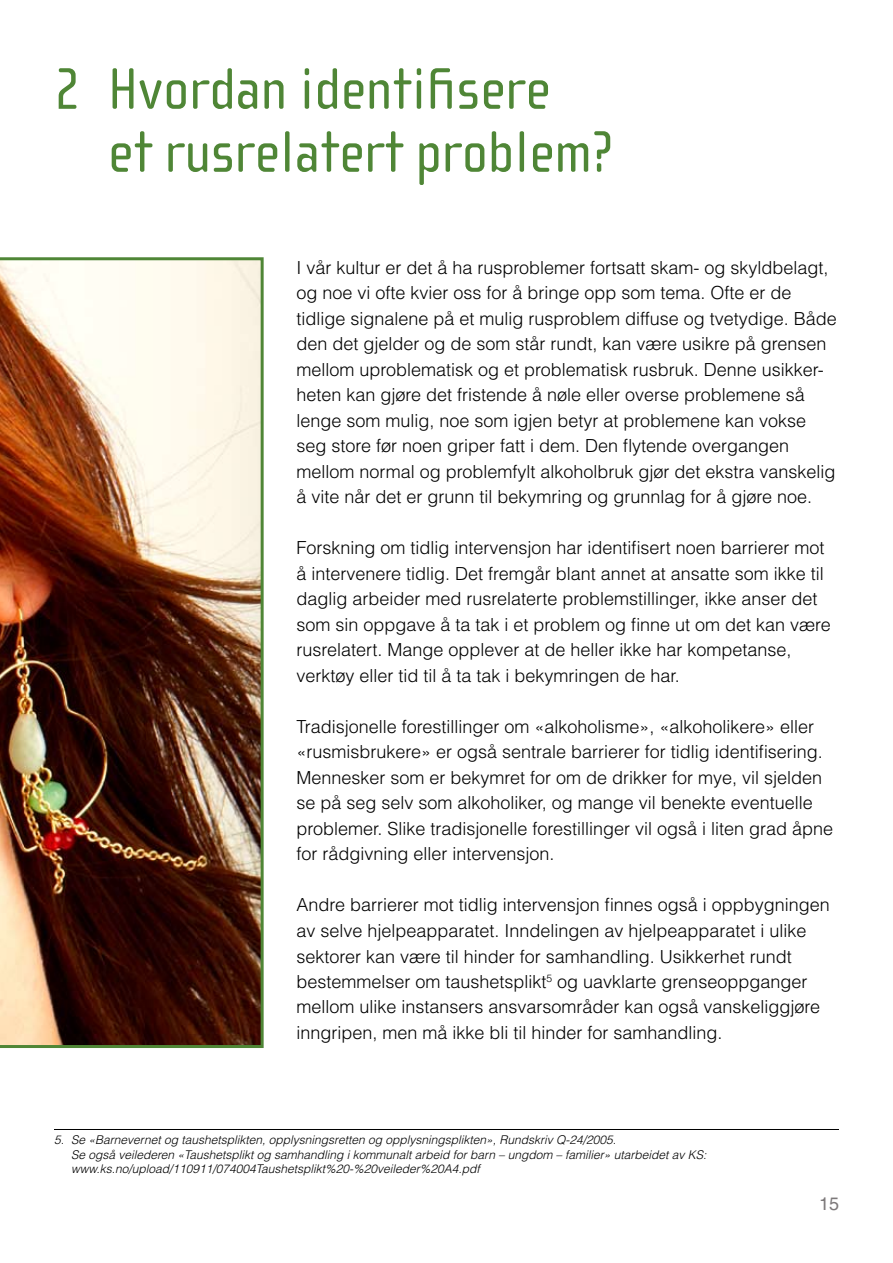
<style>
.page{position:relative;width:893px;height:1263px;background:#fff}
.page>*{position:absolute;margin:0;border:0;box-sizing:border-box;transform-origin:0 0}
.t1{font:60px/63px "Cholla Sans";color:#4f8636}
.t2{font:300 18px/25.5px "Helvetica";color:#000}
.t3{font:18px "Helvetica";color:#7d797a}
.t4{font:italic 300 12px/14.4px "Helvetica";color:#000}
</style>
<div class="page">
<img style="left:0;top:257px;width:264px;height:791px">
<hr style="left:54px;top:1129px;width:785px;height:1px;background:#000">
<h1 class="t1" style="left:108px;top:58px;width:507px;text-indent:-54px">2 Hvordan identifisere<br>et rusrelatert problem?</h1>
<p class="t2" style="left:296px;top:254px;width:542px">I vår kultur er det å ha rusproblemer fortsatt skam- og skyldbelagt, og noe vi ofte kvier oss for å bringe opp som tema. Ofte er de tidlige signalene på et mulig rusproblem diffuse og tvetydige. Både den det gjelder og de som står rundt, kan være usikre på grensen mellom uproblematisk og et problematisk rusbruk. Denne usikker&shy;heten kan gjøre det fristende å nøle eller overse problemene så lenge som mulig, noe som igjen betyr at problemene kan vokse seg store før noen griper fatt i dem. Den flytende overgangen mellom normal og problemfylt alkoholbruk gjør det ekstra vanskelig å vite når det er grunn til bekymring og grunnlag for å gjøre noe.</p>
<p class="t2" style="left:296px;top:535px;width:536px">Forskning om tidlig intervensjon har identifisert noen barrierer mot å intervenere tidlig. Det fremgår blant annet at ansatte som ikke til daglig arbeider med rusrelaterte problemstillinger, ikke anser det som sin oppgave å ta tak i et problem og finne ut om det kan være rusrelatert. Mange opplever at de heller ikke har kompetanse, verktøy eller tid til å ta tak i bekymringen de har.</p>
<p class="t2" style="left:296px;top:714px;width:538px">Tradisjonelle forestillinger om «alkoholisme», «alkoholikere» eller «rusmisbrukere» er også sentrale barrierer for tidlig identifisering.<br>Mennesker som er bekymret for om de drikker for mye, vil sjelden se på seg selv som alkoholiker, og mange vil benekte eventuelle problemer. Slike tradisjonelle forestillinger vil også i liten grad åpne for rådgivning eller intervensjon.</p>
<p class="t2" style="left:296px;top:892px;width:535px">Andre barrierer mot tidlig intervensjon finnes også i oppbygningen av selve hjelpeapparatet. Inndelingen av hjelpeapparatet i ulike sektorer kan være til hinder for samhandling. Usikkerhet rundt bestemmelser om taushetsplikt<sup>5</sup> og uavklarte grenseoppganger mellom ulike instansers ansvarsområder kan også vanskeliggjøre inngripen, men må ikke bli til hinder for samhandling.</p>
<p class="t4" style="left:71px;top:1133px;width:637px;text-indent:-17px">5. Se «Barnevernet og taushetsplikten, opplysningsretten og opplysningsplikten», Rundskriv Q-24/2005.<br>Se også veilederen «Taushetsplikt og samhandling i kommunalt arbeid for barn – ungdom – familier» utarbeidet av KS: www.ks.no/upload/110911/074004Taushetsplikt%20-%20veileder%20A4.pdf</p>
<p class="t3" style="left:819px;top:1193px;width:22px">15</p>
</div>
